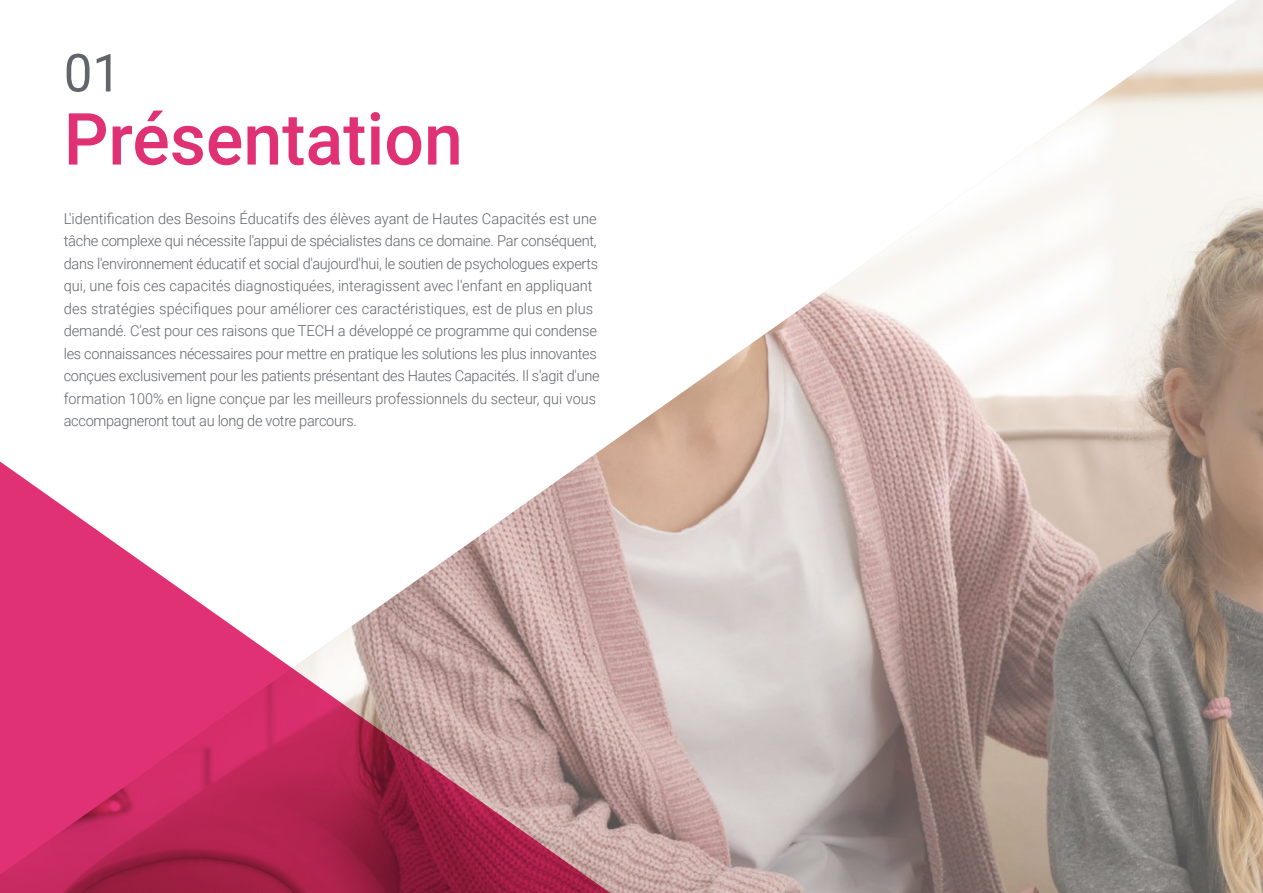
<style>
.page{position:relative;width:1263px;height:893px;background:#fff}
.page>*{position:absolute;margin:0;border:0;box-sizing:border-box;transform-origin:0 0}
.t1{font:500 72px "Roboto";color:#df3174}
.t2{font:52.5px "Roboto";color:#61646a}
.t3{font:300 15px/22.5px "Roboto";letter-spacing:-.02em;color:#61646a}
</style>
<div class="page">
<img style="left:607px;top:0;width:656px;height:893px">
<svg style="left:0;top:446px;width:640px;height:447px"></svg>
<h2 class="t2" style="left:64px;top:36px;width:59px">01</h2>
<h1 class="t1" style="left:64px;top:89px;width:401px">Présentation</h1>
<p class="t3" style="left:64px;top:207px;width:537px">L'identification des Besoins Éducatifs des élèves ayant de Hautes Capacités est une tâche complexe qui nécessite l'appui de spécialistes dans ce domaine. Par conséquent, dans l'environnement éducatif et social d'aujourd'hui, le soutien de psychologues experts qui, une fois ces capacités diagnostiquées, interagissent avec l'enfant en appliquant des stratégies spécifiques pour améliorer ces caractéristiques, est de plus en plus demandé. C'est pour ces raisons que TECH a développé ce programme qui condense les connaissances nécessaires pour mettre en pratique les solutions les plus innovantes conçues exclusivement pour les patients présentant des Hautes Capacités. Il s'agit d'une formation 100% en ligne conçue par les meilleurs professionnels du secteur, qui vous accompagneront tout au long de votre parcours.</p>
</div>
